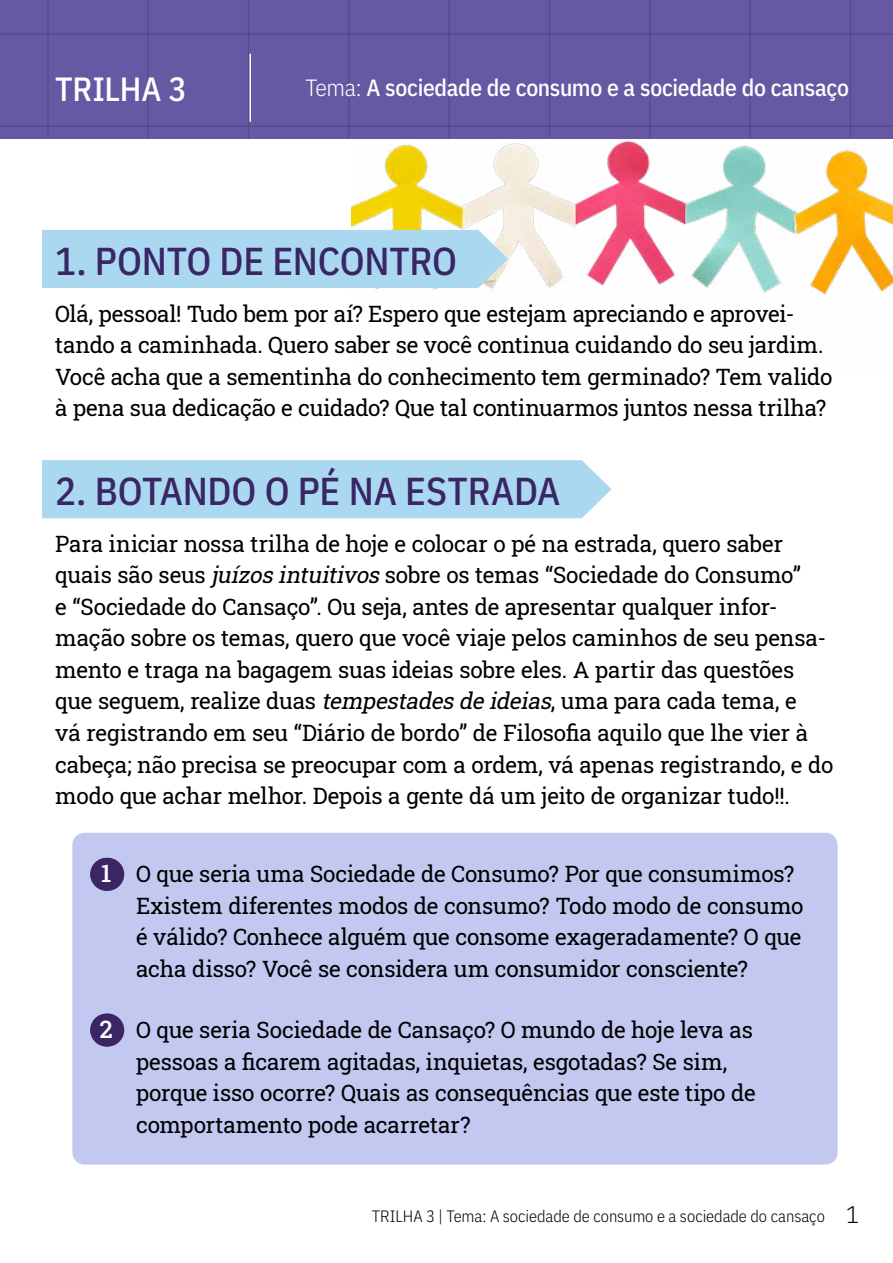
<style>
.page{position:relative;width:893px;height:1263px;background:#fff}
.page>*{position:absolute;margin:0;border:0;box-sizing:border-box;transform-origin:0 0}
.Etapa{font:500 39px "IBM Plex Sans Cond";letter-spacing:-.005em;color:#3a2664}
.Trilha{font:500 33.6px "IBM Plex Sans Cond";letter-spacing:-.005em;color:#fff}
.Topo{font:500 23.55px "IBM Plex Sans Cond";letter-spacing:-.015em;color:#fff}
.Texto_normal{font:22.5px/31.5px "Roboto Slab";letter-spacing:-.01em;color:#000}
.t1{font:300 16.5px "IBM Plex Sans Cond";letter-spacing:-.005em;color:#000}
.s1{font-weight:300}
.s2{font-style:italic}
.s3{font-weight:500;font-size:24px;color:#fff}
.s4{font-size:24px}
</style>
<div class="page">
<img style="left:351px;top:138px;width:542px;height:157px">
<div style="left:42px;top:230px;width:466px;height:58px;background:#aad8f1"></div>
<div style="left:42px;top:460px;width:570px;height:58px;background:#aad8f1"></div>
<div style="left:72px;top:833px;width:766px;height:176px;background:#c2c8ef;border-radius:13px"></div>
<svg style="left:72px;top:858px;width:35px;height:33px"></svg>
<hr style="left:0;top:858px;width:1px;height:33px;background:#3a2664">
<hr style="left:107px;top:858px;width:1px;height:33px;background:#3a2664">
<div style="left:72px;top:988px;width:766px;height:176px;background:#c2c8ef;border-radius:13px"></div>
<svg style="left:72px;top:1013px;width:35px;height:33px"></svg>
<hr style="left:0;top:1013px;width:1px;height:33px;background:#3a2664">
<hr style="left:107px;top:1013px;width:1px;height:33px;background:#3a2664">
<div style="left:0;top:0;width:893px;height:138px;background:#6658a3"></div>
<hr style="left:249px;top:54px;width:2px;height:68px;background:#fff">
<hr style="left:0;top:33px;width:893px;height:2px;background:#6d6e71">
<hr style="left:0;top:125px;width:893px;height:2px;background:#6d6e71">
<hr style="left:850px;top:0;width:1px;height:139px;background:#6d6e71">
<hr style="left:649px;top:0;width:2px;height:139px;background:#6d6e71">
<hr style="left:448px;top:0;width:2px;height:139px;background:#6d6e71">
<hr style="left:47px;top:0;width:2px;height:139px;background:#6d6e71">
<hr style="left:749px;top:0;width:2px;height:139px;background:#6d6e71">
<hr style="left:549px;top:0;width:1px;height:139px;background:#6d6e71">
<hr style="left:348px;top:0;width:2px;height:139px;background:#6d6e71">
<hr style="left:147px;top:0;width:2px;height:139px;background:#6d6e71">
<hr style="left:248px;top:0;width:1px;height:139px;background:#6d6e71">
<p class="Trilha" style="left:55px;top:63px;width:133px">TRILHA 3</p>
<p class="Topo" style="left:305px;top:69px;width:545px"><span class="s1">Tema:</span> A sociedade de consumo e a sociedade do cansaço</p>
<p class="Etapa" style="left:55px;top:231px;width:403px">1. PONTO DE ENCONTRO</p>
<p class="Texto_normal" style="left:55px;top:297px;width:779px">Olá, pessoal! Tudo bem por aí? Espero que estejam apreciando e aprovei&shy;tando a caminhada. Quero saber se você continua cuidando do seu jardim.<br>Você acha que a sementinha do conhecimento tem germinado? Tem valido à pena sua dedicação e cuidado? Que tal continuarmos juntos nessa trilha?</p>
<p class="Etapa" style="left:55px;top:461px;width:507px">2. BOTANDO O PÉ NA ESTRADA</p>
<p class="Texto_normal" style="left:55px;top:527px;width:780px">Para iniciar nossa trilha de hoje e colocar o pé na estrada, quero saber quais são seus <span class="s2">juízos intuitivos</span> sobre os temas “Sociedade do Consumo”<br>e “Sociedade do Cansaço”. Ou seja, antes de apresentar qualquer infor&shy;mação sobre os temas, quero que você viaje pelos caminhos de seu pensa&shy;mento e traga na bagagem suas ideias sobre eles. A partir das questões que seguem, realize duas <span class="s2">tempestades de ideias</span>, uma para cada tema, e<br>vá registrando em seu “Diário de bordo” de Filosofia aquilo que lhe vier à cabeça; não precisa se preocupar com a ordem, vá apenas registrando, e do modo que achar melhor. Depois a gente dá um jeito de organizar tudo!!.</p>
<p class="Texto_normal" style="left:136px;top:858px;width:669px;text-indent:-35px"><span class="s3">1</span> O que seria uma Sociedade de Consumo? Por que consumimos?<br>Existem diferentes modos de consumo? Todo modo de consumo é válido? Conhece alguém que consome exageradamente? O que acha disso? Você se considera um consumidor consciente?</p>
<p class="Texto_normal" style="left:136px;top:1013px;width:621px;text-indent:-36px"><span class="s3">2</span> O que seria Sociedade de Cansaço? O mundo de hoje leva as pessoas a ficarem agitadas, inquietas, esgotadas? Se sim, porque isso ocorre? Quais as consequências que este tipo de comportamento pode acarretar?</p>
<p class="t1" style="left:372px;top:1203px;width:489px">TRILHA 3 | Tema: A sociedade de consumo e a sociedade do cansaço <span class="s4">1</span></p>
</div>
